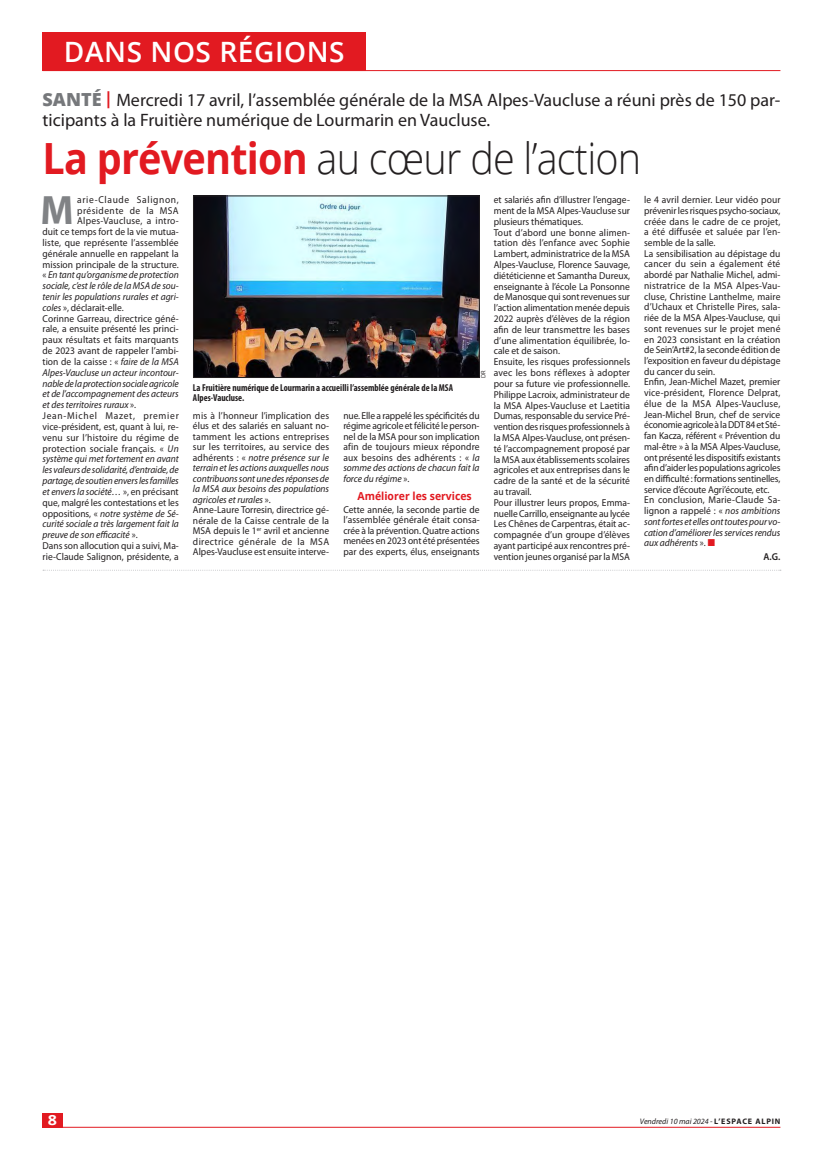
<style>
.page{position:relative;width:823px;height:1163px;background:#fff}
.page>*{position:absolute;margin:0;border:0;box-sizing:border-box;transform-origin:0 0}
.t1{font:300 43px "Open Sans";letter-spacing:-.02em;color:#231f20;scale:.92 1}
.t2{font:700 41.2px "Myriad Pro";color:#808285;scale:.95 1}
.t3{font:600 28px "Open Sans";letter-spacing:.02em;color:#fff}
.t4{font:18px/20px "Myriad Pro";color:#231f20}
.t5{font:700 14px "Open Sans";color:#fff;scale:1.15 1}
.t6{font:700 11px "Open Sans";color:#e21a21;scale:.95 1}
.t7{font:10px/10.8px "Myriad Pro";color:#231f20;scale:.95 1}
.t8{font:italic 10px "Myriad Pro";letter-spacing:-.005em;color:#231f20;scale:.95 1}
.t9{font:700 condensed 10px/10.5px "Myriad Pro";color:#231f20;scale:.95 1}
.t10{font:10px "Myriad Pro";letter-spacing:.02em;color:#231f20;scale:.95 1}
.t11{font:10px "Myriad Pro";letter-spacing:.075em;color:#231f20;scale:.95 1}
.t12{font:10px "Myriad Pro";letter-spacing:.025em;color:#231f20;scale:.95 1}
.t13{font:10px "Myriad Pro";letter-spacing:.065em;color:#231f20;scale:.95 1}
.t14{font:10px "Myriad Pro";letter-spacing:.045em;color:#231f20;scale:.95 1}
.t15{font:600 10px "Myriad Pro";color:#231f20;scale:.95 1}
.t16{font:italic 8px "Myriad Pro";color:#231f20}
.t17{font:6px "Open Sans";color:#231f20;scale:.95 1}
.s1{font-family:"Open Sans";font-weight:800;color:#76787b}
.s2{font-weight:700;font-size:17px;color:#e21a21}
.s3{font-weight:700;color:#e21a21}
.s4{font-style:italic}
.s5{color:#e21a21}
.s6{font-style:normal}
.s7{font-weight:700;font-style:normal}
</style>
<div class="page">
<hr style="left:43px;top:1126px;width:737px;height:1px;background:#e21a21">
<div style="left:43px;top:1112px;width:20px;height:15px;background:#e21a21"></div>
<hr style="left:43px;top:70px;width:737px;height:1px;background:#e21a21">
<div style="left:43px;top:33px;width:323px;height:38px;background:#e21a21"></div>
<svg style="left:43px;top:569px;width:730px;height:1px"></svg>
<img style="left:195px;top:198px;width:282px;height:178px">
<div style="left:193px;top:196px;width:286px;height:182px;border:1px solid #231f20"></div>
<h3 class="t3" style="left:64px;top:33px;width:282px">DANS NOS RÉGIONS</h3>
<h3 class="t4" style="left:43px;top:90px;width:739px"><span class="s1">SANTÉ</span> <span class="s2">|</span> Mercredi 17 avril, l’assemblée générale de la MSA Alpes-Vaucluse a réuni près de 150 par&shy;ticipants à la Fruitière numérique de Lourmarin en Vaucluse.</h3>
<h1 class="t1" style="left:43px;top:129px;width:652px"><span class="s3">La prévention</span> au cœur de l’action</h1>
<h2 class="t2" style="left:41px;top:183px;width:36px">M</h2>
<p class="t13" style="left:77px;top:194px;width:108px">arie-Claude Salignon,</p>
<p class="t7" style="left:493px;top:194px;width:145px">et salariés afin d’illustrer l’engage&shy;ment de la MSA Alpes-Vaucluse sur plusieurs thématiques.<br>Tout d’abord une bonne alimen&shy;tation dès l’enfance avec Sophie Lambert, administratrice de la MSA Alpes-Vaucluse, Florence Sauvage, diététicienne et Samantha Dureux, enseignante à l’école La Ponsonne de Manosque qui sont revenues sur l’action alimentation menée depuis 2022 auprès d’élèves de la région afin de leur transmettre les bases d’une alimentation équilibrée, lo&shy;cale et de saison.<br>Ensuite, les risques professionnels avec les bons réflexes à adopter pour sa future vie professionnelle.<br>Philippe Lacroix, administrateur de la MSA Alpes-Vaucluse et Laetitia Dumas, responsable du service Pré&shy;vention des risques professionnels à la MSA Alpes-Vaucluse, ont présen&shy;té l’accompagnement proposé par la MSA aux établissements scolaires agricoles et aux entreprises dans le cadre de la santé et de la sécurité au travail.<br>Pour illustrer leurs propos, Emma&shy;nuelle Carrillo, enseignante au lycée Les Chênes de Carpentras, était ac&shy;compagnée d’un groupe d’élèves ayant participé aux rencontres pré&shy;vention jeunes organisé par la MSA</p>
<p class="t7" style="left:643px;top:194px;width:145px">le 4 avril dernier. Leur vidéo pour prévenir les risques psycho-sociaux, créée dans le cadre de ce projet, a été diffusée et saluée par l’en&shy;semble de la salle.<br>La sensibilisation au dépistage du cancer du sein a également été abordé par Nathalie Michel, admi&shy;nistratrice de la MSA Alpes-Vau&shy;cluse, Christine Lanthelme, maire d’Uchaux et Christelle Pires, sala&shy;riée de la MSA Alpes-Vaucluse, qui sont revenues sur le projet mené en 2023 consistant en la création de Sein’Art#2, la seconde édition de l’exposition en faveur du dépistage du cancer du sein.<br>Enfin, Jean-Michel Mazet, premier vice-président, Florence Delprat, élue de la MSA Alpes-Vaucluse, Jean-Michel Brun, chef de service économie agricole à la DDT 84 et Sté&shy;fan Kacza, référent « Prévention du mal-être » à la MSA Alpes-Vaucluse, ont présenté les dispositifs existants afin d’aider les populations agricoles en difficulté : formations sentinelles, service d’écoute Agri’écoute, etc.<br>En conclusion, Marie-Claude Sa&shy;lignon a rappelé : « <span class="s4">nos ambitions sont fortes et elles ont toutes pour vo&shy;cation d’améliorer les services rendus aux adhérents</span> ». <span class="s5">■</span></p>
<p class="t14" style="left:77px;top:204px;width:108px">présidente de la MSA</p>
<p class="t12" style="left:77px;top:215px;width:108px">Alpes-Vaucluse, a intro-</p>
<p class="t7" style="left:43px;top:226px;width:145px">duit ce temps fort de la vie mutua-</p>
<p class="t7" style="left:43px;top:237px;width:145px">liste, que représente l’assemblée</p>
<p class="t7" style="left:43px;top:248px;width:145px">générale annuelle en rappelant la</p>
<p class="t7" style="left:43px;top:258px;width:145px">mission principale de la structure.</p>
<p class="t8" style="left:43px;top:269px;width:145px"><span class="s6">«</span> En tant qu’organisme de protection</p>
<p class="t8" style="left:43px;top:279px;width:145px">sociale, c’est le rôle de la MSA de sou-</p>
<p class="t8" style="left:43px;top:290px;width:145px">tenir les populations rurales et agri-</p>
<p class="t7" style="left:43px;top:302px;width:87px"><span class="s4">coles</span> », déclarait-elle.</p>
<p class="t7" style="left:43px;top:313px;width:145px">Corinne Garreau, directrice géné-</p>
<p class="t7" style="left:43px;top:323px;width:145px">rale, a ensuite présenté les princi-</p>
<p class="t7" style="left:43px;top:334px;width:145px">paux résultats et faits marquants</p>
<p class="t7" style="left:43px;top:345px;width:145px">de 2023 avant de rappeler l’ambi-</p>
<p class="t7" style="left:43px;top:356px;width:145px">tion de la caisse : « <span class="s4">faire de la MSA</span></p>
<p class="t8" style="left:43px;top:366px;width:145px">Alpes-Vaucluse un acteur incontour-</p>
<p class="t8" style="left:43px;top:377px;width:145px">nable de la protection sociale agricole</p>
<p class="t8" style="left:43px;top:388px;width:145px">et de l’accompagnement des acteurs</p>
<p class="t8" style="left:43px;top:398px;width:100px">et des territoires ruraux <span class="s6">».</span></p>
<p class="t11" style="left:43px;top:409px;width:145px">Jean-Michel Mazet, premier</p>
<p class="t7" style="left:43px;top:421px;width:145px">vice-président, est, quant à lui, re-</p>
<p class="t10" style="left:43px;top:431px;width:145px">venu sur l’histoire du régime de</p>
<p class="t10" style="left:43px;top:442px;width:145px">protection sociale français. « <span class="s4">Un</span></p>
<p class="t8" style="left:43px;top:453px;width:145px">système qui met fortement en avant</p>
<p class="t8" style="left:43px;top:463px;width:145px">les valeurs de solidarité, d’entraide, de</p>
<p class="t8" style="left:43px;top:474px;width:145px">partage, de soutien envers les familles</p>
<p class="t8" style="left:43px;top:485px;width:145px">et envers la société… <span class="s6">», en précisant</span></p>
<p class="t7" style="left:43px;top:496px;width:145px">que, malgré les contestations et les</p>
<p class="t8" style="left:43px;top:507px;width:145px"><span class="s6">oppositions, «</span> notre système de Sé-</p>
<p class="t8" style="left:43px;top:517px;width:145px">curité sociale a très largement fait la</p>
<p class="t8" style="left:43px;top:528px;width:102px">preuve de son efficacité <span class="s6">».</span></p>
<p class="t7" style="left:43px;top:540px;width:145px">Dans son allocution qui a suivi, Ma-</p>
<p class="t7" style="left:43px;top:551px;width:145px">rie-Claude Salignon, présidente, a</p>
<p class="t17" style="left:479px;top:378px;width:9px;rotate:-90deg">DR</p>
<p class="t9" style="left:193px;top:382px;width:275px">La Fruitière numérique de Lourmarin a accueilli l’assemblée générale de la MSA<br>Alpes-Vaucluse.</p>
<p class="t7" style="left:193px;top:410px;width:145px;line-height:10.5px">mis à l’honneur l’implication des élus et des salariés en saluant no&shy;tamment les actions entreprises sur les territoires, au service des adhérents : « <span class="s4">notre présence sur le terrain et les actions auxquelles nous contribuons sont une des réponses de la MSA aux besoins des populations agricoles et rurales</span> ».<br>Anne-Laure Torresin, directrice gé&shy;nérale de la Caisse centrale de la MSA depuis le 1<sup>er</sup> avril et ancienne directrice générale de la MSA Alpes-Vaucluse est ensuite interve-</p>
<p class="t7" style="left:343px;top:410px;width:145px;line-height:10.5px;text-align:justify">nue. Elle a rappelé les spécificités du régime agricole et félicité le person&shy;nel de la MSA pour son implication afin de toujours mieux répondre aux besoins des adhérents : « <span class="s4">la somme des actions de chacun fait la force du régime</span> ».</p>
<p class="t6" style="left:357px;top:488px;width:122px">Améliorer les services</p>
<p class="t7" style="left:343px;top:504px;width:145px;line-height:10.5px;text-align:justify">Cette année, la seconde partie de l’assemblée générale était consa&shy;crée à la prévention. Quatre actions menées en 2023 ont été présentées par des experts, élus, enseignants</p>
<p class="t15" style="left:763px;top:550px;width:19px">A.G.</p>
<h3 class="t5" style="left:48px;top:1109px;width:9px">8</h3>
<p class="t16" style="left:639px;top:1116px;width:142px">Vendredi 10 mai 2024 - <span class="s7">L’ESPACE ALPIN</span></p>
</div>
